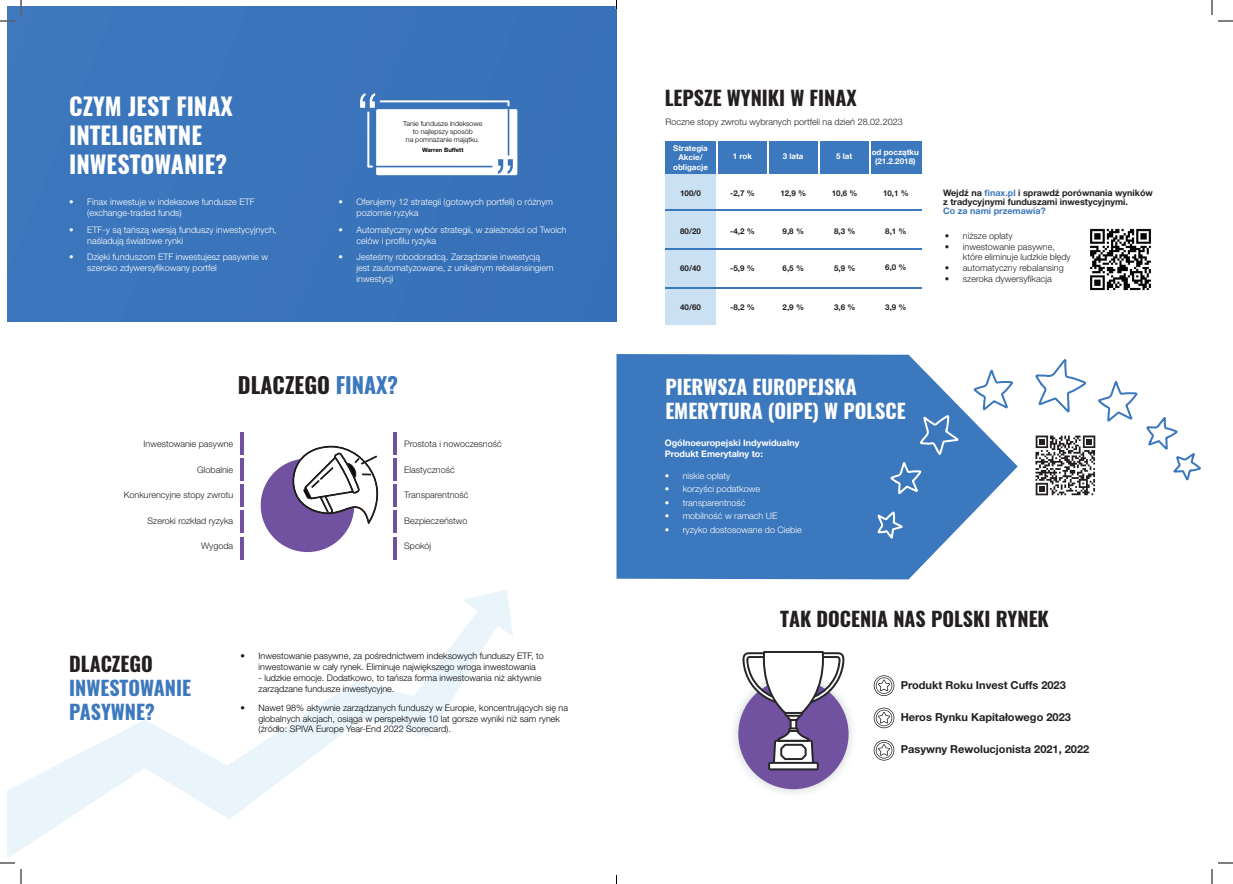
<style>
.page{position:relative;width:1233px;height:884px;background:#fff}
.page>*{position:absolute;margin:0;border:0;box-sizing:border-box;transform-origin:0 0}
.t1{font:700 24px/28.8px "Oswald";color:#fff}
.t2{font:700 22px "Oswald";color:#231f20}
.t3{font:700 20px "Oswald";color:#231f20}
.t4{font:700 20px/24px "Oswald";color:#fff}
.t5{font:700 20px/24px "Oswald";color:#3c78bd}
.t6{font:700 11px "Helvetica Neue";color:#231f20}
.t7{font:300 9px/10.8px "Helvetica Neue";color:#fff}
.t8{font:300 9px/10.8px "Helvetica Neue";color:#040503}
.t9{font:300 9px/10.8px "Helvetica Neue";color:#231f20}
.t10{font:700 9px/9px "Helvetica Neue";color:#231f20}
.t11{font:700 9px/10.8px "Helvetica Neue";color:#fff}
.t12{font:700 9px "Helvetica Neue";color:#3b77bd}
.t13{font:700 8px "Helvetica Neue";color:#231f20}
.t14{font:700 8px/9.6px "Helvetica Neue";color:#fff;text-align:center}
.t15{font:300 7px/8.4px "Helvetica Neue";color:#040503;text-align:center}
.t16{font:700 6px "Helvetica Neue";color:#040503}
.s1{color:#3c78bd}
</style>
<div class="page">
<svg style="left:616px;top:354px;width:401px;height:225px;background:#5489c5"></svg>
<div style="left:665px;top:141px;width:256px;height:33px;background:#3c78bd"></div>
<div style="left:665px;top:174px;width:51px;height:150px;background:#cae1f3"></div>
<hr style="left:716px;top:141px;width:1px;height:186px;background:#fff">
<hr style="left:767px;top:141px;width:1px;height:186px;background:#fff">
<hr style="left:818px;top:141px;width:1px;height:186px;background:#fff">
<hr style="left:869px;top:141px;width:1px;height:186px;background:#fff">
<hr style="left:664px;top:210px;width:257px;height:1px;background:#3b77bd">
<hr style="left:664px;top:248px;width:257px;height:1px;background:#3b77bd">
<hr style="left:664px;top:287px;width:257px;height:1px;background:#3b77bd">
<img style="left:1090px;top:228px;width:61px;height:63px">
<div style="left:8px;top:7px;width:608px;height:314px;background:#3a74ba"></div>
<svg style="left:360px;top:93px;width:157px;height:82px"></svg>
<img style="left:734px;top:703px;width:119px;height:90px">
<div style="left:738px;top:679px;width:110px;height:110px;background:#7052a1;border-radius:50%"></div>
<svg style="left:742px;top:651px;width:102px;height:119px"></svg>
<hr style="left:241px;top:432px;width:3px;height:23px;background:#7052a1">
<hr style="left:241px;top:458px;width:3px;height:23px;background:#7052a1">
<hr style="left:241px;top:485px;width:3px;height:22px;background:#7052a1">
<hr style="left:241px;top:510px;width:3px;height:23px;background:#7052a1">
<hr style="left:241px;top:537px;width:3px;height:23px;background:#7052a1">
<hr style="left:394px;top:432px;width:3px;height:23px;background:#7052a1">
<hr style="left:394px;top:458px;width:3px;height:23px;background:#7052a1">
<hr style="left:394px;top:485px;width:3px;height:22px;background:#7052a1">
<hr style="left:394px;top:510px;width:3px;height:23px;background:#7052a1">
<hr style="left:394px;top:537px;width:3px;height:23px;background:#7052a1">
<svg style="left:7px;top:590px;width:506px;height:268px"></svg>
<div style="left:261px;top:458px;width:93px;height:94px;background:#7052a1;border-radius:50%"></div>
<svg style="left:291px;top:446px;width:88px;height:78px"></svg>
<svg style="left:873px;top:675px;width:21px;height:21px"></svg>
<svg style="left:873px;top:708px;width:21px;height:20px"></svg>
<svg style="left:873px;top:740px;width:21px;height:20px"></svg>
<svg style="left:1146px;top:417px;width:55px;height:63px"></svg>
<svg style="left:1098px;top:381px;width:39px;height:40px"></svg>
<svg style="left:1035px;top:359px;width:51px;height:53px"></svg>
<svg style="left:973px;top:370px;width:40px;height:40px"></svg>
<svg style="left:920px;top:415px;width:38px;height:40px;background:#5f90c8"></svg>
<svg style="left:890px;top:462px;width:31px;height:32px"></svg>
<svg style="left:877px;top:512px;width:25px;height:27px"></svg>
<svg style="left:1035px;top:435px;width:60px;height:60px"></svg>
<svg style="left:1218px;top:20px;width:15px;height:2px"></svg>
<svg style="left:1218px;top:862px;width:15px;height:2px"></svg>
<svg style="left:0;top:0;width:22px;height:22px"></svg>
<svg style="left:0;top:862px;width:22px;height:22px"></svg>
<svg style="left:1211px;top:0;width:1px;height:15px"></svg>
<svg style="left:1211px;top:869px;width:1px;height:15px"></svg>
<h1 class="t1" style="left:69px;top:93px;width:165px">CZYM JEST FINAX<br>INTELIGENTNE<br>INWESTOWANIE?</h1>
<p class="t7" style="left:87px;top:196px;width:169px;text-indent:-18px">• Finax inwestuje w indeksowe fundusze ETF (exchange-traded funds)</p>
<p class="t7" style="left:87px;top:224px;width:191px;text-indent:-18px">• ETF-y są tańszą wersją funduszy inwestycyjnych, naśladują światowe rynki</p>
<p class="t7" style="left:87px;top:251px;width:182px;text-indent:-18px">• Dzięki funduszom ETF inwestujesz pasywnie w szeroko zdywersyfikowany portfel</p>
<p class="t15" style="left:403px;top:118px;width:80px">Tanie fundusze indeksowe to najlepszy sposób<br>na pomnażanie majątku.</p>
<p class="t16" style="left:422px;top:146px;width:43px">Warren Buffett</p>
<p class="t7" style="left:356px;top:196px;width:198px;text-indent:-18px">• Oferujemy 12 strategii (gotowych portfeli) o różnym poziomie ryzyka</p>
<p class="t7" style="left:356px;top:224px;width:212px;text-indent:-18px">• Automatyczny wybór strategii, w zależności od Twoich celów i profilu ryzyka</p>
<p class="t7" style="left:356px;top:251px;width:199px;text-indent:-18px">• Jesteśmy robodoradcą. Zarządzanie inwestycją jest zautomatyzowane, z unikalnym rebalansingiem inwestycji</p>
<h2 class="t2" style="left:238px;top:369px;width:162px">DLACZEGO <span class="s1">FINAX?</span></h2>
<p class="t9" style="left:143px;top:438px;width:91px">Inwestowanie pasywne</p>
<p class="t9" style="left:404px;top:438px;width:99px">Prostota i nowoczesność</p>
<p class="t9" style="left:197px;top:464px;width:38px">Globalnie</p>
<p class="t9" style="left:404px;top:464px;width:52px">Elastyczność</p>
<p class="t9" style="left:124px;top:489px;width:111px">Konkurencyjne stopy zwrotu</p>
<p class="t9" style="left:404px;top:489px;width:66px">Transparentność</p>
<p class="t9" style="left:147px;top:514px;width:87px">Szeroki rozkład ryzyka</p>
<p class="t9" style="left:404px;top:514px;width:65px">Bezpieczeństwo</p>
<p class="t9" style="left:201px;top:540px;width:34px">Wygoda</p>
<p class="t9" style="left:404px;top:540px;width:29px">Spokój</p>
<h3 class="t3" style="left:69px;top:650px;width:85px">DLACZEGO</h3>
<h3 class="t5" style="left:69px;top:677px;width:123px">INWESTOWANIE<br>PASYWNE?</h3>
<p class="t8" style="left:259px;top:650px;width:287px;text-indent:-18px">• Inwestowanie pasywne, za pośrednictwem indeksowych funduszy ETF, to inwestowanie w cały rynek. Eliminuje największego wroga inwestowania</p>
<p class="t8" style="left:259px;top:672px;width:284px">- ludzkie emocje. Dodatkowo, to tańsza forma inwestowania niż aktywnie zarządzane fundusze inwestycyjne.</p>
<p class="t8" style="left:259px;top:702px;width:311px;text-indent:-18px">• Nawet 98% aktywnie zarządzanych funduszy w Europie, koncentrujących się na globalnych akcjach, osiąga w perspektywie 10 lat gorsze wyniki niż sam rynek (źródło: SPIVA Europe Year-End 2022 Scorecard).</p>
<h3 class="t3" style="left:664px;top:84px;width:193px">LEPSZE WYNIKI W FINAX</h3>
<p class="t9" style="left:665px;top:116px;width:239px">Roczne stopy zwrotu wybranych portfeli na dzień 28.02.2023</p>
<p class="t14" style="left:673px;top:143px;width:36px">Strategia<br>Akcie/ obligacje</p>
<p class="t13" style="left:680px;top:187px;width:22px">100/0</p>
<p class="t13" style="left:680px;top:225px;width:22px">80/20</p>
<p class="t13" style="left:680px;top:261px;width:22px">60/40</p>
<p class="t13" style="left:680px;top:300px;width:22px">40/60</p>
<p class="t14" style="left:733px;top:151px;width:21px">1 rok</p>
<p class="t13" style="left:730px;top:187px;width:26px">-2,7 %</p>
<p class="t13" style="left:730px;top:225px;width:26px">-4,2 %</p>
<p class="t13" style="left:730px;top:261px;width:26px">-5,9 %</p>
<p class="t13" style="left:730px;top:300px;width:26px">-8,2 %</p>
<p class="t14" style="left:782px;top:151px;width:22px">3 lata</p>
<p class="t13" style="left:780px;top:187px;width:27px">12,9 %</p>
<p class="t13" style="left:782px;top:225px;width:23px">9,8 %</p>
<p class="t13" style="left:782px;top:261px;width:23px">6,5 %</p>
<p class="t13" style="left:782px;top:300px;width:23px">2,9 %</p>
<p class="t14" style="left:836px;top:151px;width:18px">5 lat</p>
<p class="t13" style="left:832px;top:187px;width:27px">10,6 %</p>
<p class="t13" style="left:834px;top:224px;width:23px">8,3 %</p>
<p class="t13" style="left:834px;top:261px;width:23px">5,9 %</p>
<p class="t13" style="left:834px;top:300px;width:23px">3,6 %</p>
<p class="t14" style="left:871px;top:147px;width:49px">od początku (21.2.2018)</p>
<p class="t13" style="left:883px;top:187px;width:27px">10,1 %</p>
<p class="t13" style="left:885px;top:224px;width:23px">8,1 %</p>
<p class="t13" style="left:885px;top:261px;width:23px">6,0 %</p>
<p class="t13" style="left:885px;top:300px;width:23px">3,9 %</p>
<p class="t10" style="left:943px;top:188px;width:211px">Wejdź na <span class="s1">finax.pl</span> i sprawdź porównania wyników z tradycyjnymi funduszami inwestycyjnymi.</p>
<p class="t12" style="left:943px;top:204px;width:104px">Co za nami przemawia?</p>
<p class="t9" style="left:945px;top:230px;width:69px">• niższe opłaty</p>
<p class="t9" style="left:963px;top:240px;width:109px;text-indent:-18px">• inwestowanie pasywne, które eliminuje ludzkie błędy</p>
<p class="t9" style="left:945px;top:262px;width:120px">• automatyczny rebalansing</p>
<p class="t9" style="left:945px;top:273px;width:108px">• szeroka dywersyfikacja</p>
<h3 class="t4" style="left:665px;top:376px;width:242px">PIERWSZA EUROPEJSKA<br>EMERYTURA (OIPE) W POLSCE</h3>
<p class="t11" style="left:664px;top:438px;width:136px">Ogólnoeuropejski Indywidualny<br>Produkt Emerytalny to:</p>
<p class="t7" style="left:664px;top:469px;width:67px">• niskie opłaty</p>
<p class="t7" style="left:664px;top:483px;width:97px">• korzyści podatkowe</p>
<p class="t7" style="left:664px;top:497px;width:82px">• transparentność</p>
<p class="t7" style="left:664px;top:510px;width:114px">• mobilność w ramach UE</p>
<p class="t7" style="left:664px;top:524px;width:139px">• ryzyko dostosowane do Ciebie</p>
<h3 class="t3" style="left:780px;top:605px;width:270px">TAK DOCENIA NAS POLSKI RYNEK</h3>
<p class="t6" style="left:900px;top:676px;width:167px">Produkt Roku Invest Cuffs 2023</p>
<p class="t6" style="left:900px;top:708px;width:172px">Heros Rynku Kapitałowego 2023</p>
<p class="t6" style="left:900px;top:740px;width:190px">Pasywny Rewolucjonista 2021, 2022</p>
</div>
